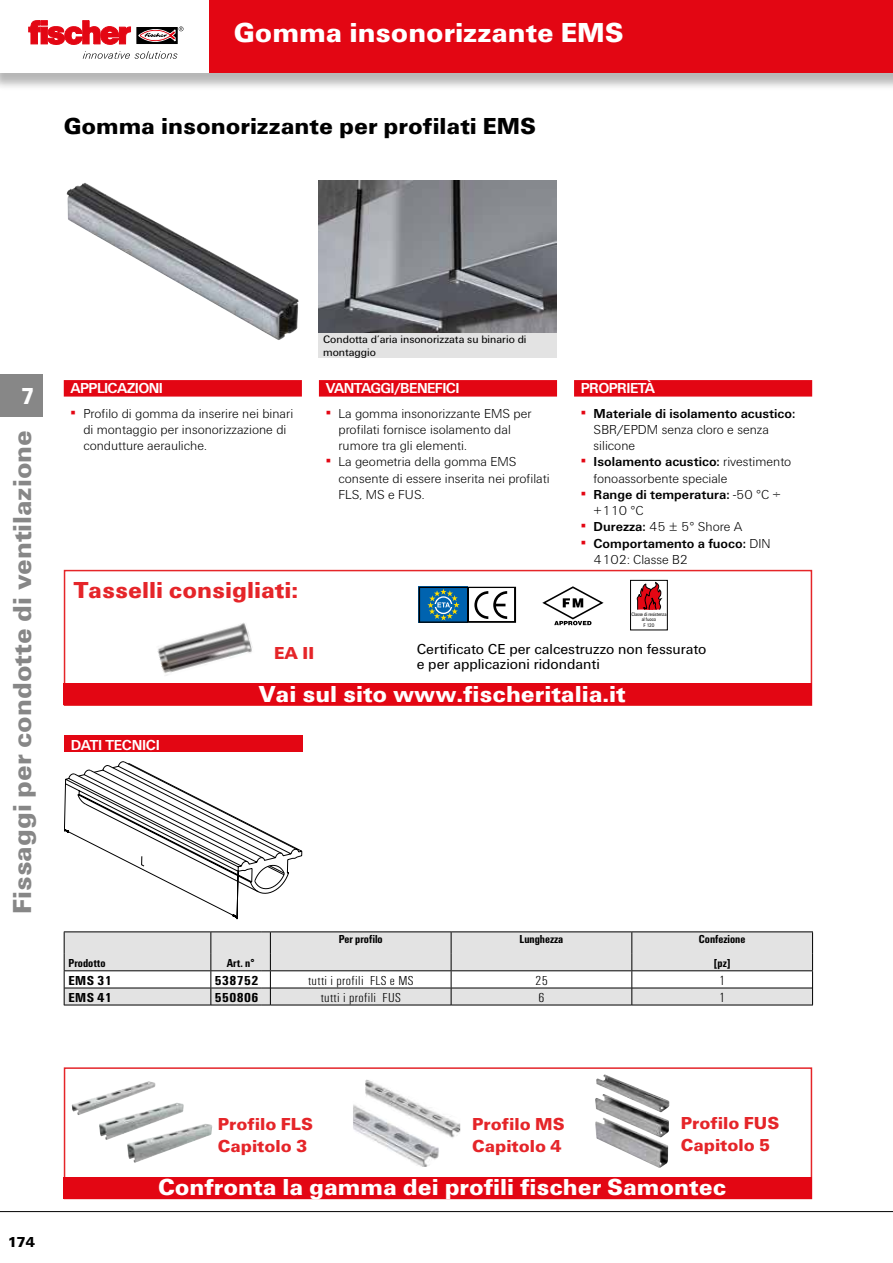
<style>
.page{position:relative;width:893px;height:1263px;background:#fff}
.page>*{position:absolute;margin:0;border:0;box-sizing:border-box;transform-origin:0 0}
.t1{font:900 28.5px "Fi We";color:#fff}
.t2{font:900 27px "Fi We";color:#878787}
.t3{font:900 24px "Fi We";color:#fff}
.t4{font:900 24px "Fi We";color:#000}
.t5{font:900 24px "Fi We";color:#e52529}
.t6{font:900 24px "Fi We";color:#fff;scale:.88 1}
.t7{font:900 18px/21.6px "Fi We";color:#e52529}
.t8{font:15px/15px "Fi We";color:#000}
.t9{font:700 15px "Fi We";letter-spacing:-.04em;color:#fff}
.t10{font:700 15px "Fi We";letter-spacing:-.02em;color:#fff}
.t11{font:900 15px "Fi We";color:#000}
.t12{font:300 13.5px/16.2px "Fi We";color:#000}
.t13{font:700 13.5px/16.2px "Fi We";color:#000}
.t14{font:300 condensed 13.5px "Fi We";letter-spacing:.025em;color:#000;scale:1.1 1}
.t15{font:700 condensed 13.5px "Fi We";letter-spacing:.025em;color:#000;scale:1.1 1}
.t16{font:700 condensed 12px "Fi We";color:#000}
.t17{font:11.25px/13.5px "Fi We";color:#000}
.t18{font:5.4px/5.4px "Fi We";letter-spacing:-.01em;color:#000;text-align:center;scale:.8 1}
.s1{font-weight:400;color:#e30613}
.s2{font-weight:700}
.s3{font-weight:300}
</style>
<div class="page">
<hr style="left:0;top:1211px;width:893px;height:1px;background:#000">
<div style="left:0;top:0;width:893px;height:91px;background:#000;opacity:.29"></div>
<div style="left:0;top:0;width:893px;height:72px;background:#e30613"></div>
<div style="left:0;top:0;width:208px;height:72px;background:#fff"></div>
<svg style="left:137px;top:27px;width:41px;height:17px"></svg>
<svg style="left:29px;top:21px;width:102px;height:24px"></svg>
<svg style="left:139px;top:26px;width:44px;height:15px"></svg>
<svg style="left:83px;top:51px;width:94px;height:8px"></svg>
<div style="left:0;top:374px;width:43px;height:43px;background:#878787"></div>
<img style="left:319px;top:180px;width:238px;height:153px">
<img style="left:67px;top:183px;width:232px;height:157px">
<div style="left:319px;top:333px;width:238px;height:25px;background:#e3e3e3"></div>
<svg style="left:64px;top:931px;width:749px;height:75px"></svg>
<hr style="left:270px;top:970px;width:181px;height:1px;background:#000">
<hr style="left:451px;top:970px;width:181px;height:1px;background:#000">
<hr style="left:632px;top:970px;width:181px;height:1px;background:#000">
<hr style="left:64px;top:970px;width:147px;height:1px;background:#000">
<div style="left:64px;top:736px;width:238px;height:16px;background:#e30613"></div>
<svg style="left:64px;top:761px;width:238px;height:158px"></svg>
<div style="left:319px;top:380px;width:238px;height:17px;background:#e30613"></div>
<div style="left:574px;top:380px;width:238px;height:17px;background:#e30613"></div>
<div style="left:64px;top:380px;width:238px;height:17px;background:#e30613"></div>
<img style="left:127px;top:1124px;width:78px;height:39px">
<img style="left:99px;top:1103px;width:77px;height:37px">
<img style="left:72px;top:1082px;width:76px;height:33px">
<img style="left:595px;top:1074px;width:74px;height:94px">
<div style="left:64px;top:570px;width:748px;height:136px;border:2px solid #e52529"></div>
<div style="left:64px;top:684px;width:748px;height:21px;background:#e30613"></div>
<img style="left:157px;top:622px;width:95px;height:54px">
<svg style="left:419px;top:587px;width:97px;height:36px"></svg>
<hr style="left:467px;top:587px;width:2px;height:35px;background:#000">
<svg style="left:542px;top:586px;width:62px;height:39px"></svg>
<div style="left:630px;top:580px;width:38px;height:50px;border:1px solid #000"></div>
<svg style="left:637px;top:582px;width:25px;height:28px"></svg>
<div style="left:64px;top:1067px;width:748px;height:132px;border:2px solid #e52529"></div>
<div style="left:64px;top:1177px;width:748px;height:21px;background:#e30613"></div>
<img style="left:365px;top:1079px;width:95px;height:59px">
<img style="left:353px;top:1101px;width:87px;height:66px">
<h1 class="t1" style="left:234px;top:16px;width:391px">Gomma insonorizzante EMS</h1>
<h3 class="t4" style="left:64px;top:113px;width:474px">Gomma insonorizzante per profilati EMS</h3>
<h3 class="t6" style="left:21px;top:383px;width:16px">7</h3>
<h2 class="t2" style="left:7px;top:913px;width:485px;rotate:-90deg">Fissaggi per condotte di ventilazione</h2>
<p class="t9" style="left:71px;top:380px;width:94px">APPLICAZIONI</p>
<p class="t12" style="left:83px;top:405px;width:211px;text-indent:-13px"><span class="s1">▪</span> Profilo di gomma da inserire nei binari di montaggio per insonorizzazione di condutture aerauliche.</p>
<p class="t17" style="left:323px;top:333px;width:205px">Condotta d’aria insonorizzata su binario di montaggio</p>
<p class="t9" style="left:326px;top:380px;width:135px">VANTAGGI/BENEFICI</p>
<p class="t12" style="left:338px;top:405px;width:195px;text-indent:-13px"><span class="s1">▪</span> La gomma insonorizzante EMS per profilati fornisce isolamento dal rumore tra gli elementi.</p>
<p class="t12" style="left:338px;top:454px;width:213px;text-indent:-13px"><span class="s1">▪</span> La geometria della gomma EMS consente di essere inserita nei profilati<br>FLS, MS e FUS.</p>
<h3 class="t5" style="left:74px;top:576px;width:226px">Tasselli consigliati:</h3>
<p class="t9" style="left:581px;top:380px;width:76px">PROPRIETÀ</p>
<p class="t12" style="left:594px;top:405px;width:203px;text-indent:-13px"><span class="s1">▪</span> <span class="s2">Materiale di isolamento acustico:<br></span>SBR/EPDM senza cloro e senza silicone</p>
<p class="t12" style="left:594px;top:454px;width:199px;text-indent:-13px"><span class="s1">▪</span> <span class="s2">Isolamento acustico:</span> rivestimento fonoassorbente speciale</p>
<p class="t13" style="left:594px;top:486px;width:189px;text-indent:-13px"><span class="s1">▪</span> Range di temperatura: <span class="s3">-50 °C ÷ +110 °C</span></p>
<p class="t12" style="left:581px;top:519px;width:163px"><span class="s1">▪</span> <span class="s2">Durezza:</span> 45 ± 5° Shore A</p>
<p class="t13" style="left:594px;top:535px;width:178px;text-indent:-13px"><span class="s1">▪</span> Comportamento a fuoco: <span class="s3">DIN<br>4102: Classe B2</span></p>
<p class="t18" style="left:631px;top:611px;width:45px">Classe di resistenza al fuoco</p>
<p class="t18" style="left:643px;top:623px;width:15px">F 120</p>
<p class="t10" style="left:71px;top:736px;width:90px">DATI TECNICI</p>
<h3 class="t7" style="left:274px;top:642px;width:41px">EA II</h3>
<p class="t8" style="left:417px;top:642px;width:291px">Certificato CE per calcestruzzo non fessurato e per applicazioni ridondanti</p>
<h3 class="t3" style="left:259px;top:680px;width:368px">Vai sul sito www.fischeritalia.it</h3>
<p class="t16" style="left:339px;top:932px;width:46px">Per profilo</p>
<p class="t16" style="left:520px;top:932px;width:45px">Lunghezza</p>
<p class="t16" style="left:699px;top:932px;width:48px">Confezione</p>
<p class="t16" style="left:68px;top:956px;width:39px">Prodotto</p>
<p class="t16" style="left:227px;top:956px;width:29px">Art. n°</p>
<p class="t16" style="left:714px;top:956px;width:18px">[pz]</p>
<p class="t15" style="left:68px;top:972px;width:41px">EMS 31</p>
<p class="t15" style="left:215px;top:972px;width:41px">538752</p>
<p class="t14" style="left:308px;top:973px;width:97px">tutti i profili FLS e MS</p>
<p class="t14" style="left:535px;top:973px;width:13px">25</p>
<p class="t14" style="left:719px;top:973px;width:7px">1</p>
<p class="t15" style="left:68px;top:989px;width:41px">EMS 41</p>
<p class="t15" style="left:215px;top:989px;width:41px">550806</p>
<p class="t14" style="left:321px;top:990px;width:74px">tutti i profili FUS</p>
<p class="t14" style="left:538px;top:990px;width:7px">6</p>
<p class="t14" style="left:719px;top:990px;width:7px">1</p>
<p class="t11" style="left:7px;top:1234px;width:29px">174</p>
<h3 class="t7" style="left:218px;top:1114px;width:97px">Profilo FLS<br>Capitolo 3</h3>
<h3 class="t7" style="left:472px;top:1114px;width:94px">Profilo MS<br>Capitolo 4</h3>
<h3 class="t7" style="left:681px;top:1112px;width:100px">Profilo FUS<br>Capitolo 5</h3>
<h3 class="t3" style="left:158px;top:1173px;width:570px">Confronta la gamma dei profili fischer Samontec</h3>
</div>
